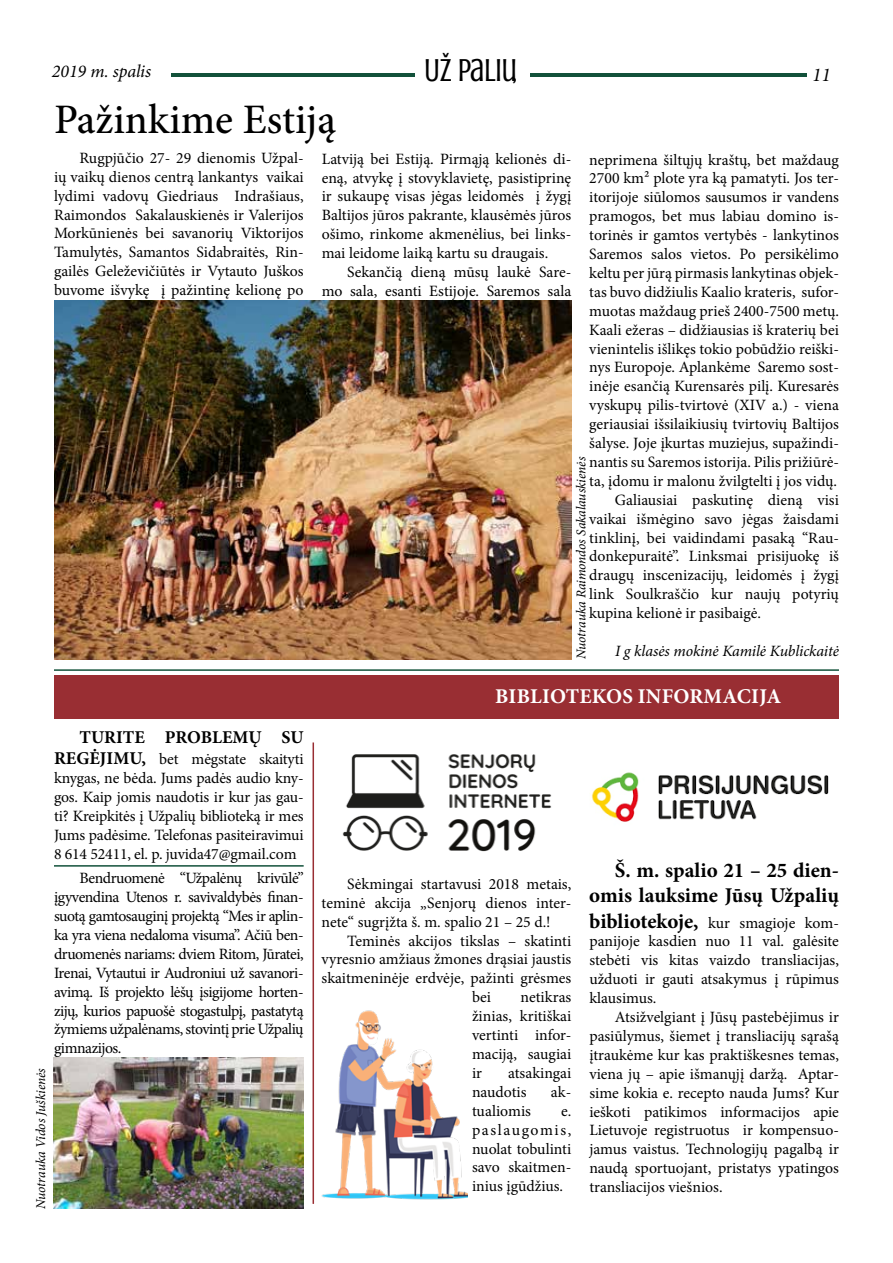
<style>
.page{position:relative;width:893px;height:1263px;background:#fff}
.page>*{position:absolute;margin:0;border:0;box-sizing:border-box;transform-origin:0 0}
.t1{font:500 42px "Minion Pro";color:#000}
.t2{font:32.55px "Crushed";color:#000}
.t3{font:700 21px/25.2px "Minion Pro";color:#000;text-align:right}
.t4{font:700 21px "Minion Pro";letter-spacing:.01em;color:#fff}
.t5{font:italic 19.5px "Minion Pro";color:#000}
.t6{font:700 18px "Minion Pro";color:#000}
.t7{font:italic 18px "Minion Pro";color:#000}
.t8{font:15.75px/18.9px "Minion Pro";color:#000;text-align:justify}
.t9{font:italic 15.75px "Minion Pro";letter-spacing:-.01em;color:#000}
.t10{font:italic 13.5px "Minion Pro";letter-spacing:-.005em;color:#000}
.s1{font-weight:700;font-size:18px}
.s2{font-weight:700;font-size:21px}
</style>
<div class="page">
<hr style="left:171px;top:74px;width:636px;height:3px;background:#12513a">
<div style="left:415px;top:54px;width:114px;height:45px;background:#fff"></div>
<img style="left:54px;top:300px;width:517px;height:359px">
<hr style="left:54px;top:669px;width:785px;height:2px;background:#12513a">
<div style="left:54px;top:675px;width:785px;height:44px;background:#992e33"></div>
<img style="left:591px;top:772px;width:238px;height:50px">
<img style="left:342px;top:754px;width:210px;height:98px">
<img style="left:312px;top:1001px;width:156px;height:203px">
<hr style="left:313px;top:742px;width:1px;height:462px;background:#992e33">
<hr style="left:54px;top:865px;width:250px;height:2px;background:#12513a">
<img style="left:54px;top:1058px;width:250px;height:151px">
<p class="t7" style="left:52px;top:59px;width:101px">2019 m. spalis</p>
<h2 class="t2" style="left:424px;top:52px;width:94px">Už paliu,</h2>
<p class="t5" style="left:812px;top:61px;width:20px">11</p>
<h1 class="t1" style="left:54px;top:91px;width:284px">Pažinkime Estiją</h1>
<p class="t8" style="left:322px;top:149px;width:251px">Latviją bei Estiją. Pirmąją kelionės di&shy;eną, atvykę į stovyklavietę, pasistiprinę ir sukaupę visas jėgas leidomės į žygį Baltijos jūros pakrante, klausėmės jūros ošimo, rinkome akmenėlius, bei links&shy;mai leidome laiką kartu su draugais.</p>
<p class="t8" style="left:322px;top:263px;width:251px;text-align:right">Sekančią dieną mūsų laukė Sare-<br>mo sala, esanti Estijoje. Saremos sala</p>
<p class="t8" style="left:54px;top:148px;width:251px;text-indent:26px">Rugpjūčio 27- 29 dienomis Užpal&shy;ių vaikų dienos centrą lankantys vaikai lydimi vadovų Giedriaus Indrašiaus, Raimondos Sakalauskienės ir Valerijos Morkūnienės bei savanorių Viktorijos Tamulytės, Samantos Sidabraitės, Rin&shy;gailės Geleževičiūtės ir Vytauto Juškos buvome išvykę į pažintinę kelionę po</p>
<p class="t8" style="left:589px;top:150px;width:251px">neprimena šiltųjų kraštų, bet maždaug</p>
<p class="t8" style="left:589px;top:169px;width:251px">2700 km² plote yra ką pamatyti. Jos ter-</p>
<p class="t8" style="left:589px;top:188px;width:251px">itorijoje siūlomos sausumos ir vandens</p>
<p class="t8" style="left:589px;top:207px;width:251px">pramogos, bet mus labiau domino is-</p>
<p class="t8" style="left:589px;top:226px;width:251px">torinės ir gamtos vertybės - lankytinos</p>
<p class="t8" style="left:589px;top:245px;width:251px">Saremos salos vietos. Po persikėlimo</p>
<p class="t8" style="left:589px;top:264px;width:251px">keltu per jūrą pirmasis lankytinas objek-</p>
<p class="t8" style="left:589px;top:282px;width:251px">tas buvo didžiulis Kaalio krateris, sufor-</p>
<p class="t8" style="left:589px;top:301px;width:251px">muotas maždaug prieš 2400-7500 metų.</p>
<p class="t8" style="left:589px;top:320px;width:251px">Kaali ežeras – didžiausias iš kraterių bei</p>
<p class="t8" style="left:589px;top:339px;width:251px">vienintelis išlikęs tokio pobūdžio reiški-</p>
<p class="t8" style="left:589px;top:358px;width:251px">nys Europoje. Aplankėme Saremo sost-</p>
<p class="t8" style="left:589px;top:377px;width:251px">inėje esančią Kurensarės pilį. Kuresarės</p>
<p class="t8" style="left:589px;top:396px;width:251px">vyskupų pilis-tvirtovė (XIV a.) - viena</p>
<p class="t8" style="left:589px;top:415px;width:251px">geriausiai išsilaikiusių tvirtovių Baltijos</p>
<p class="t8" style="left:589px;top:434px;width:251px">šalyse. Joje įkurtas muziejus, supažindi-</p>
<p class="t8" style="left:589px;top:453px;width:251px">nantis su Saremos istorija. Pilis prižiūrė-</p>
<p class="t8" style="left:589px;top:471px;width:249px">ta, įdomu ir malonu žvilgtelti į jos vidų.</p>
<p class="t8" style="left:615px;top:490px;width:226px">Galiausiai paskutinę dieną visi</p>
<p class="t8" style="left:589px;top:509px;width:251px">vaikai išmėgino savo jėgas žaisdami</p>
<p class="t8" style="left:589px;top:528px;width:251px">tinklinį, bei vaidindami pasaką “Rau-</p>
<p class="t8" style="left:589px;top:547px;width:251px">donkepuraitė”. Linksmai prisijuokę iš</p>
<p class="t8" style="left:589px;top:566px;width:251px">draugų inscenizacijų, leidomės į žygį</p>
<p class="t8" style="left:589px;top:585px;width:251px">link Soulkraščio kur naujų potyrių</p>
<p class="t8" style="left:589px;top:604px;width:173px">kupina kelionė ir pasibaigė.</p>
<p class="t9" style="left:615px;top:640px;width:225px">I g klasės mokinė Kamilė Kublickaitė</p>
<p class="t10" style="left:572px;top:659px;width:204px;rotate:-90deg">Nuotrauka Raimondos Sakalauskienės</p>
<p class="t6" style="left:80px;top:724px;width:225px">TURITE PROBLEMŲ SU</p>
<p class="t8" style="left:54px;top:750px;width:251px"><span class="s1">REGĖJIMU,</span> bet mėgstate skaityti knygas, ne bėda. Jums padės audio kny&shy;gos. Kaip jomis naudotis ir kur jas gau&shy;ti? Kreipkitės į Užpalių biblioteką ir mes Jums padėsime. Telefonas pasiteiravimui 8 614 52411, el. p. juvida47@gmail.com</p>
<p class="t8" style="left:54px;top:869px;width:251px;text-indent:26px">Bendruomenė “Užpalėnų krivūlė” įgyvendina Utenos r. savivaldybės finan&shy;suotą gamtosauginį projektą “Mes ir aplin&shy;ka yra viena nedaloma visuma”. Ačiū ben&shy;druomenės nariams: dviem Ritom, Jūratei, Irenai, Vytautui ir Audroniui už savanori&shy;avimą. Iš projekto lėšų įsigijome horten&shy;zijų, kurios papuošė stogastulpį, pastatytą žymiems užpalėnams, stovintį prie Užpalių gimnazijos.</p>
<p class="t10" style="left:32px;top:1209px;width:142px;rotate:-90deg">Nuotrauka Vidos Juškienės</p>
<h3 class="t4" style="left:495px;top:682px;width:288px">BIBLIOTEKOS INFORMACIJA</h3>
<p class="t8" style="left:322px;top:874px;width:251px;text-indent:26px">Sėkmingai startavusi 2018 metais, teminė akcija „Senjorų dienos inter&shy;nete“ sugrįžta š. m. spalio 21 – 25 d.!</p>
<p class="t8" style="left:347px;top:931px;width:226px">Teminės akcijos tikslas – skatinti</p>
<p class="t8" style="left:322px;top:950px;width:251px">vyresnio amžiaus žmones drąsiai jaustis</p>
<p class="t8" style="left:322px;top:969px;width:251px">skaitmeninėje erdvėje, pažinti grėsmes</p>
<p class="t8" style="left:472px;top:988px;width:21px">bei</p>
<p class="t8" style="left:472px;top:988px;width:101px;text-indent:49px">netikras žinias, kritiškai vertinti infor&shy;maciją, saugiai ir</p>
<p class="t8" style="left:472px;top:1063px;width:101px;text-indent:36px">atsakingai naudotis</p>
<p class="t8" style="left:551px;top:1082px;width:22px">ak-</p>
<p class="t8" style="left:472px;top:1101px;width:60px">tualiomis</p>
<p class="t8" style="left:472px;top:1101px;width:101px;text-indent:89px">e. paslaugomis, nuolat tobulinti savo skaitmen&shy;inius įgūdžius.</p>
<h3 class="t3" style="left:589px;top:857px;width:251px">Š. m. spalio 21 – 25 dien&shy;omis lauksime Jūsų Užpalių</h3>
<p class="t8" style="left:589px;top:913px;width:251px"><span class="s2">bibliotekoje,</span> kur smagioje kom&shy;panijoje kasdien nuo 11 val. galėsite stebėti vis kitas vaizdo transliacijas, užduoti ir gauti atsakymus į rūpimus klausimus.</p>
<p class="t8" style="left:589px;top:1007px;width:251px;text-indent:26px">Atsižvelgiant į Jūsų pastebėjimus ir pasiūlymus, šiemet į transliacijų sąrašą įtraukėme kur kas praktiškesnes temas, viena jų – apie išmanųjį daržą. Aptar&shy;sime kokia e. recepto nauda Jums? Kur ieškoti patikimos informacijos apie Lietuvoje registruotus ir kompensuo&shy;jamus vaistus. Technologijų pagalbą ir naudą sportuojant, pristatys ypatingos transliacijos viešnios.</p>
</div>
